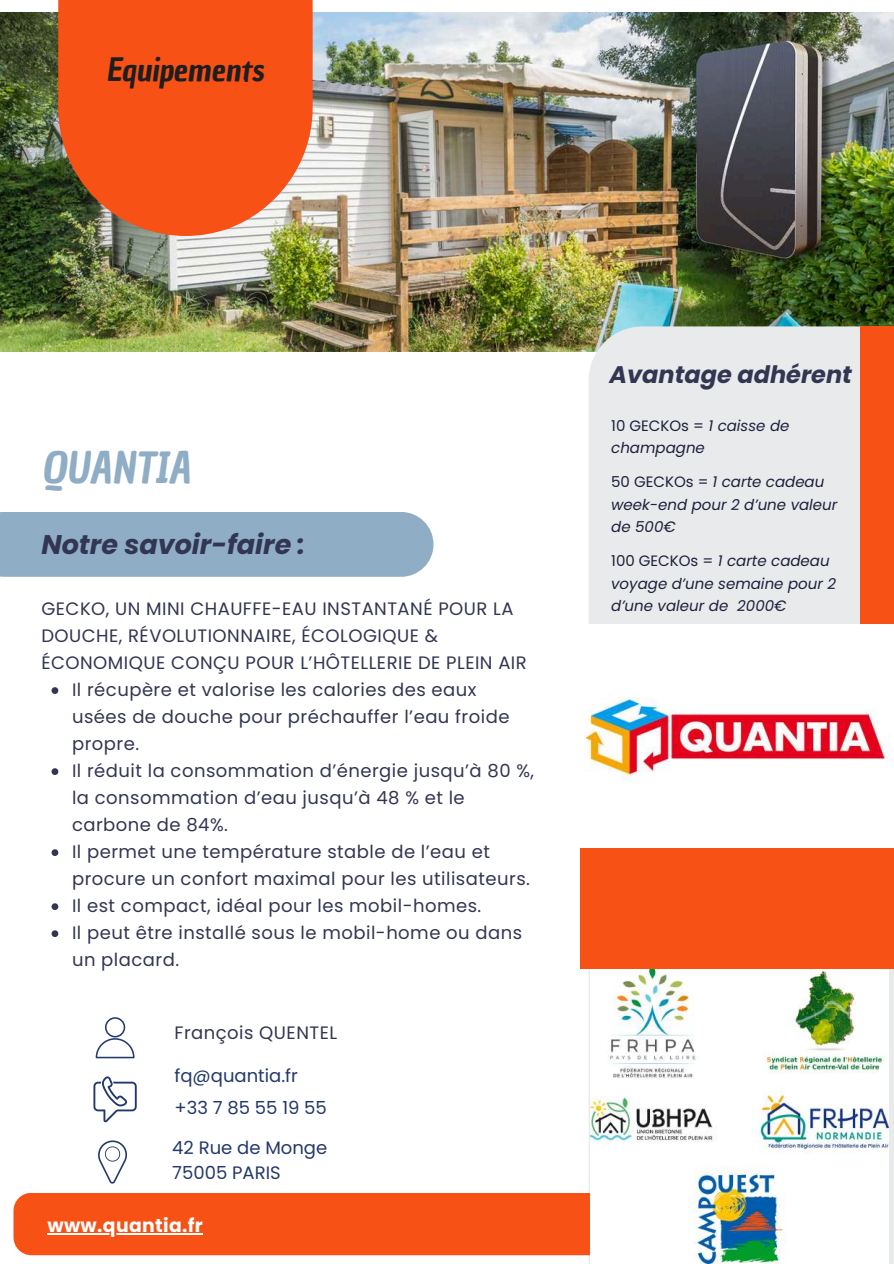
<style>
.page{position:relative;width:894px;height:1264px;background:#fff}
.page>*{position:absolute;margin:0;border:0;box-sizing:border-box;transform-origin:0 0}
.t1{font:italic 42px "Chau Philomene One";color:#90adc6}
.t2{font:italic 31.5px "Chau Philomene One";color:#1f1e1e}
.t3{font:italic 700 27px "Poppins";color:#333652}
.t4{font:italic 700 24px "Poppins";color:#333652}
.t5{font:700 18.75px "Poppins";letter-spacing:.02em;color:#fff}
.t6{font:18px "Poppins";letter-spacing:.025em;color:#333652}
.t7{font:18px/24.8px "Poppins";color:#23396a}
.t8{font:italic 15px/22.5px "Poppins";color:#1d213b}
.s1{font-style:normal}
</style>
<div class="page">
<div style="left:0;top:512px;width:433px;height:65px;background:#90adc6"></div>
<img style="left:0;top:12px;width:892px;height:339px">
<div style="left:588px;top:326px;width:305px;height:937px;background:#e9eaec"></div>
<svg style="left:58px;top:0;width:254px;height:236px;background:#ec5922"></svg>
<div style="left:580px;top:767px;width:313px;height:202px;background:#f85115"></div>
<div style="left:13px;top:1192px;width:577px;height:63px;background:#f85115"></div>
<div style="left:860px;top:326px;width:33px;height:350px;background:#f85115"></div>
<img style="left:580px;top:625px;width:313px;height:222px">
<svg style="left:93px;top:1076px;width:44px;height:46px"></svg>
<svg style="left:98px;top:1140px;width:29px;height:43px"></svg>
<svg style="left:96px;top:1017px;width:38px;height:41px"></svg>
<svg style="left:52px;top:687px;width:6px;height:7px"></svg>
<svg style="left:52px;top:768px;width:6px;height:7px"></svg>
<svg style="left:52px;top:849px;width:6px;height:7px"></svg>
<svg style="left:52px;top:903px;width:6px;height:7px"></svg>
<svg style="left:52px;top:930px;width:6px;height:7px"></svg>
<hr style="left:47px;top:1233px;width:156px;height:1px;background:#fff">
<img style="left:590px;top:969px;width:298px;height:293px">
<h2 class="t2" style="left:107px;top:48px;width:159px">Equipements</h2>
<h1 class="t1" style="left:41px;top:439px;width:151px">QUANTIA</h1>
<h3 class="t3" style="left:41px;top:526px;width:265px">Notre savoir-faire :</h3>
<p class="t6" style="left:41px;top:596px;width:473px">GECKO, UN MINI CHAUFFE-EAU INSTANTANÉ POUR LA</p>
<p class="t6" style="left:41px;top:623px;width:398px">DOUCHE, RÉVOLUTIONNAIRE, ÉCOLOGIQUE &amp;</p>
<p class="t6" style="left:41px;top:650px;width:487px">ÉCONOMIQUE CONÇU POUR L’HÔTELLERIE DE PLEIN AIR</p>
<p class="t6" style="left:72px;top:677px;width:406px">Il récupère et valorise les calories des eaux</p>
<p class="t6" style="left:72px;top:704px;width:439px">usées de douche pour préchauffer l’eau froide</p>
<p class="t6" style="left:72px;top:731px;width:69px">propre.</p>
<p class="t6" style="left:72px;top:758px;width:463px">Il réduit la consommation d’énergie jusqu’à 80 %,</p>
<p class="t6" style="left:72px;top:785px;width:394px">la consommation d’eau jusqu’à 48 % et le</p>
<p class="t6" style="left:72px;top:812px;width:157px">carbone de 84%.</p>
<p class="t6" style="left:72px;top:839px;width:419px">Il permet une température stable de l’eau et</p>
<p class="t6" style="left:72px;top:866px;width:459px">procure un confort maximal pour les utilisateurs.</p>
<p class="t6" style="left:72px;top:893px;width:410px">Il est compact, idéal pour les mobil-homes.</p>
<p class="t6" style="left:72px;top:920px;width:451px">Il peut être installé sous le mobil-home ou dans</p>
<p class="t6" style="left:72px;top:947px;width:109px">un placard.</p>
<p class="t6" style="left:174px;top:1019px;width:164px">François QUENTEL</p>
<p class="t7" style="left:174px;top:1059px;width:154px;line-height:31.7px">fq@quantia.fr +33 7 85 55 19 55</p>
<p class="t7" style="left:172px;top:1135px;width:156px">42 Rue de Monge<br>75005 PARIS</p>
<p class="t5" style="left:47px;top:1212px;width:157px">www.quantia.fr</p>
<h3 class="t4" style="left:609px;top:357px;width:244px">Avantage adhérent</h3>
<p class="t8" style="left:611px;top:414px;width:180px"><span class="s1">10 GECKOs =</span> 1 caisse de champagne</p>
<p class="t8" style="left:611px;top:471px;width:228px"><span class="s1">50 GECKOs =</span> 1 carte cadeau week-end pour 2 d’une valeur de 500€</p>
<p class="t8" style="left:611px;top:549px;width:226px"><span class="s1">100 GECKOs =</span> 1 carte cadeau voyage d’une semaine pour 2 d’une valeur de 2000€</p>
</div>
